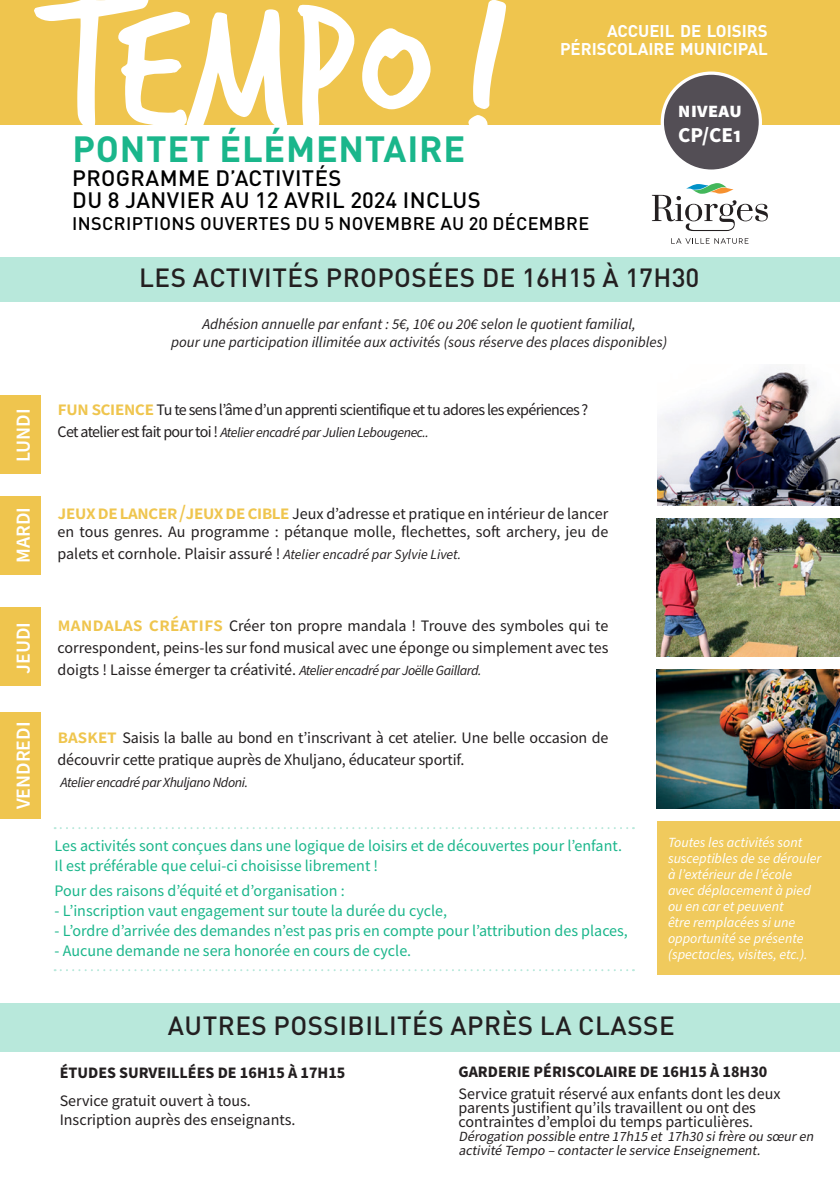
<style>
.page{position:relative;width:840px;height:1191px;background:#fff}
.page>*{position:absolute;margin:0;border:0;box-sizing:border-box;transform-origin:0 0}
.t1{font:191.4px "Trash Hand";color:#fff}
.t2{font:700 36px "DIN Pro";letter-spacing:.02em;color:#1ab68b}
.t3{font:500 26px "DIN Pro";letter-spacing:.02em;color:#231f20}
.t4{font:500 22px/22px "DIN Pro";letter-spacing:.02em;color:#000001}
.t5{font:700 21.2px/25.4px "Source Sans Pro";color:#fff}
.t6{font:600 20px "Source Sans Pro";color:#fff}
.t7{font:500 18px "DIN Pro";letter-spacing:.02em;color:#000001}
.t8{font:700 16.8px/18px "DIN Pro";color:#fff;text-align:right}
.t9{font:16px/22px "Source Sans Pro";color:#231f20}
.t10{font:16px/20px "Source Sans Pro";color:#1ab68b}
.t11{font:16px "Source Sans Pro";letter-spacing:-.04em;color:#231f20}
.t12{font:700 16px "Source Sans Pro";color:#231f20}
.t13{font:italic 15px/18px "Source Sans Pro";color:#231f20;text-align:center}
.t14{font:italic 14px/16px "Source Sans Pro";color:#fff}
.t15{font:italic 14px/14px "Source Sans Pro";color:#231f20}
.t16{font:italic 14px "Source Sans Pro";letter-spacing:-.03em;color:#231f20}
.s1{font-weight:600;font-size:20px;color:#efc54e}
.s2{font-style:normal;font-size:16px}
.s3{font-style:italic;font-size:14px}
</style>
<div class="page">
<div style="left:0;top:1003px;width:838px;height:48px;background:#b8e8db"></div>
<div style="left:0;top:257px;width:838px;height:45px;background:#b8e8db"></div>
<div style="left:0;top:0;width:839px;height:124px;background:#efc54e"></div>
<svg style="left:671px;top:238px;width:77px;height:6px"></svg>
<svg style="left:651px;top:183px;width:116px;height:48px"></svg>
<div style="left:662px;top:73px;width:98px;height:98px;background:#534e55;border-radius:50%"></div>
<div style="left:660px;top:71px;width:101px;height:102px;border:3px solid #fff;border-radius:50%"></div>
<div style="left:657px;top:821px;width:182px;height:154px;background:#f0ca5d"></div>
<img style="left:656px;top:518px;width:183px;height:138px">
<img style="left:656px;top:670px;width:183px;height:138px">
<img style="left:657px;top:367px;width:182px;height:139px">
<div style="left:0;top:395px;width:40px;height:79px;background:#efc54e"></div>
<div style="left:0;top:496px;width:40px;height:78px;background:#efc54e"></div>
<div style="left:0;top:607px;width:40px;height:78px;background:#efc54e"></div>
<div style="left:0;top:712px;width:40px;height:107px;background:#efc54e"></div>
<svg style="left:55px;top:827px;width:578px;height:2px"></svg>
<svg style="left:55px;top:969px;width:578px;height:2px"></svg>
<h1 class="t1" style="left:46px;top:-25px;width:464px">TEMPO !</h1>
<p class="t8" style="left:559px;top:20px;width:209px">ACCUEIL DE LOISIRS<br>PÉRISCOLAIRE MUNICIPAL</p>
<h3 class="t5" style="left:677px;top:98px;width:66px">niveau<br>CP/CE1</h3>
<h2 class="t2" style="left:72px;top:119px;width:394px">PONTET ÉLÉMENTAIRE</h2>
<h3 class="t4" style="left:72px;top:164px;width:410px">PROGRAMME D’ACTIVITÉS<br>DU 8 JANVIER AU 12 AVRIL 2024 INCLUS</h3>
<p class="t7" style="left:72px;top:209px;width:518px">INSCRIPTIONS OUVERTES DU 5 NOVEMBRE AU 20 DÉCEMBRE</p>
<h3 class="t3" style="left:139px;top:256px;width:561px">LES ACTIVITÉS PROPOSÉES DE 16H15 À 17H30</h3>
<p class="t6" style="left:10px;top:462px;width:55px;rotate:-90deg">LUNDI</p>
<p class="t6" style="left:10px;top:563px;width:57px;rotate:-90deg">MARDI</p>
<p class="t6" style="left:10px;top:674px;width:53px;rotate:-90deg">JEUDI</p>
<p class="t6" style="left:10px;top:809px;width:89px;rotate:-90deg">VENDREDI</p>
<p class="t13" style="left:171px;top:316px;width:497px">Adhésion annuelle par enfant : 5€, 10€ ou 20€ selon le quotient familial,<br>pour une participation illimitée aux activités (sous réserve des places disponibles)</p>
<p class="t11" style="left:58px;top:400px;width:532px"><span class="s1">fun science</span> Tu te sens l’âme d’un apprenti scientifique et tu adores les expériences ?</p>
<p class="t16" style="left:58px;top:423px;width:373px"><span class="s2">Cet atelier est fait pour toi !</span> Atelier encadré par Julien Lebougenec..</p>
<p class="t9" style="left:58px;top:505px;width:552px;line-height:18px"><span class="s1">jeux de lancer /jeux de cible</span> Jeux d’adresse et pratique en intérieur de lancer en tous genres. Au programme : pétanque molle, flechettes, soft archery, jeu de</p>
<p class="t9" style="left:58px;top:543px;width:405px">palets et cornhole. Plaisir assuré ! <span class="s3">Atelier encadré par Sylvie Livet.</span></p>
<p class="t9" style="left:58px;top:615px;width:552px;text-align:justify"><span class="s1">mandalas créatifs</span> Créer ton propre mandala ! Trouve des symboles qui te correspondent, peins-les sur fond musical avec une éponge ou simplement avec tes doigts ! Laisse émerger ta créativité. <span class="s3">Atelier encadré par Joëlle Gaillard.</span></p>
<p class="t9" style="left:58px;top:727px;width:552px"><span class="s1">basket</span> Saisis la balle au bond en t’inscrivant à cet atelier. Une belle occasion de découvrir cette pratique auprès de Xhuljano, éducateur sportif.</p>
<p class="t16" style="left:61px;top:773px;width:189px">Atelier encadré par Xhuljano Ndoni.</p>
<p class="t10" style="left:55px;top:835px;width:568px">Les activités sont conçues dans une logique de loisirs et de découvertes pour l’enfant.<br>Il est préférable que celui-ci choisisse librement !</p>
<p class="t10" style="left:55px;top:880px;width:291px">Pour des raisons d’équité et d’organisation :</p>
<p class="t10" style="left:55px;top:900px;width:394px">- L’inscription vaut engagement sur toute la durée du cycle,</p>
<p class="t10" style="left:55px;top:920px;width:574px">- L’ordre d’arrivée des demandes n’est pas pris en compte pour l’attribution des places,</p>
<p class="t10" style="left:55px;top:940px;width:358px">- Aucune demande ne sera honorée en cours de cycle.</p>
<p class="t14" style="left:667px;top:834px;width:155px">Toutes les activités sont susceptibles de se dérouler à l’extérieur de l’école avec déplacement à pied ou en car et peuvent<br>être remplacées si une opportunité se présente (spectacles, visites, etc.).</p>
<h3 class="t3" style="left:168px;top:1004px;width:508px">AUTRES POSSIBILITÉS APRÈS LA CLASSE</h3>
<p class="t12" style="left:60px;top:1062px;width:287px">ÉTUDES SURVEILLÉES DE 16H15 À 17H15</p>
<p class="t9" style="left:60px;top:1090px;width:237px;line-height:19.2px">Service gratuit ouvert à tous.<br>Inscription auprès des enseignants.</p>
<p class="t12" style="left:458px;top:1060px;width:310px">GARDERIE PÉRISCOLAIRE DE 16H15 À 18H30</p>
<p class="t9" style="left:458px;top:1086px;width:323px;line-height:14px">Service gratuit réservé aux enfants dont les deux parents justifient qu’ils travaillent ou ont des contraintes d’emploi du temps particulières.</p>
<p class="t15" style="left:458px;top:1129px;width:359px">Dérogation possible entre 17h15 et 17h30 sifrère ou sœuren activité Tempo – contacterle service Enseignement.</p>
</div>
